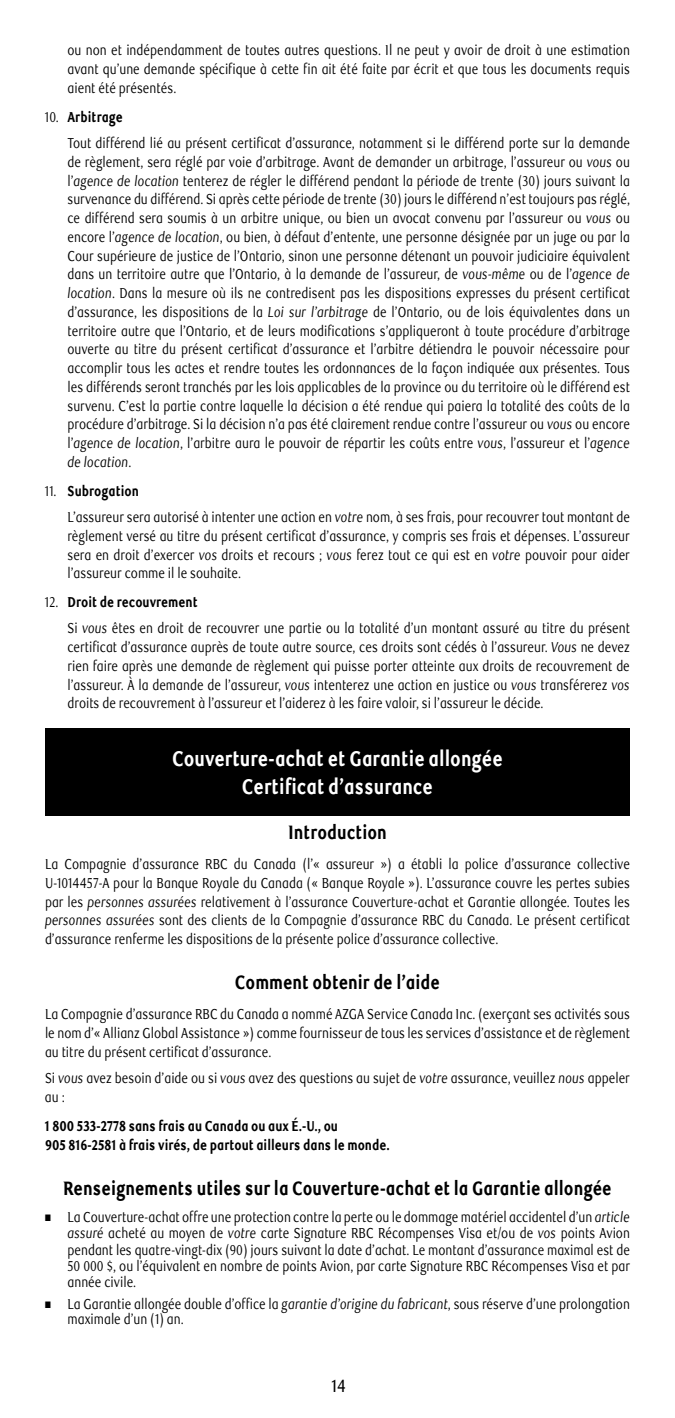
<style>
.page{position:relative;width:675px;height:1418px;background:#fff}
.page>*{position:absolute;margin:0;border:0;box-sizing:border-box;transform-origin:0 0}
.t1{font:800 21.25px/27.5px "RBC Text";color:#fff;text-align:center;scale:.8 1}
.t2{font:800 19.5px "RBC Text";color:#000;scale:.8 1}
.t3{font:500 17.5px "RBC Text";color:#000;scale:.8 1}
.t4{font:14.5px/18.8px "RBC Text";color:#000;text-align:justify;scale:.8 1}
.t5{font:800 14.5px/18.8px "RBC Text";color:#000;scale:.8 1}
.s1{font-weight:800}
.s2{font-style:italic}
</style>
<div class="page">
<div style="left:45px;top:728px;width:585px;height:88px;background:#000"></div>
<p class="t4" style="left:68px;top:41px;width:705px">ou non et indépendamment de toutes autres questions. Il ne peut y avoir de droit à une estimation avant qu’une demande spécifique à cette fin ait été faite par écrit et que tous les documents requis aient été présentés.</p>
<p class="t4" style="left:67px;top:104px;width:705px;line-height:26.5px;text-indent:-22px">10. <span class="s1">Arbitrage<br></span>Tout différend lié au présent certificat d’assurance, notamment si le différend porte sur la demande</p>
<p class="t4" style="left:67px;top:153px;width:705px">de règlement, sera réglé par voie d’arbitrage. Avant de demander un arbitrage, l’assureur ou <span class="s2">vous</span> ou l’<span class="s2">agence de location</span> tenterez de régler le différend pendant la période de trente (30) jours suivant la survenance du différend. Si après cette période de trente (30) jours le différend n’est toujours pas réglé, ce différend sera soumis à un arbitre unique, ou bien un avocat convenu par l’assureur ou <span class="s2">vous</span> ou encore l’<span class="s2">agence de location</span>, ou bien, à défaut d’entente, une personne désignée par un juge ou par la Cour supérieure de justice de l’Ontario, sinon une personne détenant un pouvoir judiciaire équivalent dans un territoire autre que l’Ontario, à la demande de l’assureur, de <span class="s2">vous-même</span> ou de l’<span class="s2">agence de location</span>. Dans la mesure où ils ne contredisent pas les dispositions expresses du présent certificat d’assurance, les dispositions de la <span class="s2">Loi sur l’arbitrage</span> de l’Ontario, ou de lois équivalentes dans un territoire autre que l’Ontario, et de leurs modifications s’appliqueront à toute procédure d’arbitrage ouverte au titre du présent certificat d’assurance et l’arbitre détiendra le pouvoir nécessaire pour accomplir tous les actes et rendre toutes les ordonnances de la façon indiquée aux présentes. Tous les différends seront tranchés par les lois applicables de la province ou du territoire où le différend est survenu. C’est la partie contre laquelle la décision a été rendue qui paiera la totalité des coûts de la procédure d’arbitrage. Si la décision n’a pas été clairement rendue contre l’assureur ou <span class="s2">vous</span> ou encore l’<span class="s2">agence de location</span>, l’arbitre aura le pouvoir de répartir les coûts entre <span class="s2">vous</span>, l’assureur et l’<span class="s2">agence de location</span>.</p>
<p class="t4" style="left:67px;top:477px;width:705px;line-height:26.5px;text-indent:-22px">11. <span class="s1">Subrogation<br></span>L’assureur sera autorisé à intenter une action en <span class="s2">votre</span> nom, à ses frais, pour recouvrer tout montant de</p>
<p class="t4" style="left:67px;top:527px;width:705px">règlement versé au titre du présent certificat d’assurance, y compris ses frais et dépenses. L’assureur sera en droit d’exercer <span class="s2">vos</span> droits et recours ; <span class="s2">vous</span> ferez tout ce qui est en <span class="s2">votre</span> pouvoir pour aider l’assureur comme il le souhaite.</p>
<p class="t4" style="left:67px;top:589px;width:705px;line-height:26.5px;text-indent:-22px">12. <span class="s1">Droit de recouvrement<br></span>Si <span class="s2">vous</span> êtes en droit de recouvrer une partie ou la totalité d’un montant assuré au titre du présent</p>
<p class="t4" style="left:67px;top:638px;width:705px">certificat d’assurance auprès de toute autre source, ces droits sont cédés à l’assureur. <span class="s2">Vous</span> ne devez rien faire après une demande de règlement qui puisse porter atteinte aux droits de recouvrement de l’assureur. À la demande de l’assureur, <span class="s2">vous</span> intenterez une action en justice ou <span class="s2">vous</span> transférerez <span class="s2">vos </span>droits de recouvrement à l’assureur et l’aiderez à les faire valoir, si l’assureur le décide.</p>
<h1 class="t1" style="left:172px;top:746px;width:415px">Couverture-achat et Garantie allongée<br>Certificat d’assurance</h1>
<h2 class="t2" style="left:288px;top:820px;width:125px">Introduction</h2>
<p class="t4" style="left:45px;top:855px;width:733px">La Compagnie d’assurance RBC du Canada (l’« assureur ») a établi la police d’assurance collective U-1014457-A pour la Banque Royale du Canada (« Banque Royale »). L’assurance couvre les pertes subies par les <span class="s2">personnes assurées</span> relativement à l’assurance Couverture-achat et Garantie allongée. Toutes les <span class="s2">personnes assurées</span> sont des clients de la Compagnie d’assurance RBC du Canada. Le présent certificat d’assurance renferme les dispositions de la présente police d’assurance collective.</p>
<h2 class="t2" style="left:235px;top:970px;width:258px">Comment obtenir de l’aide</h2>
<p class="t4" style="left:45px;top:1005px;width:733px">La Compagnie d’assurance RBC du Canada a nommé AZGA Service Canada Inc. (exerçant ses activités sous le nom d’« Allianz Global Assistance ») comme fournisseur de tous les services d’assistance et de règlement au titre du présent certificat d’assurance.</p>
<p class="t4" style="left:45px;top:1069px;width:733px">Si <span class="s2">vous</span> avez besoin d’aide ou si <span class="s2">vous</span> avez des questions au sujet de <span class="s2">votre</span> assurance, veuillez <span class="s2">nous</span> appeler au :</p>
<p class="t5" style="left:45px;top:1116px;width:433px">1 800 533-2778 sans frais au Canada ou aux É.-U., ou<br>905 816‑2581 à frais virés, de partout ailleurs dans le monde.</p>
<h2 class="t2" style="left:63px;top:1176px;width:687px">Renseignements utiles sur la Couverture-achat et la Garantie allongée</h2>
<p class="t4" style="left:68px;top:1209px;width:705px;line-height:16.2px;text-indent:-23px">■ La Couverture-achat offre une protection contre la perte ou le dommage matériel accidentel d’un <span class="s2">article assuré</span> acheté au moyen de <span class="s2">votre</span> carte Signature RBC Récompenses Visa et/ou de <span class="s2">vos</span> points Avion pendant les quatre-vingt-dix (90) jours suivant la date d’achat. Le montant d’assurance maximal est de 50 000 $, ou l’équivalent en nombre de points Avion, par carte Signature RBC Récompenses Visa et par année civile.</p>
<p class="t4" style="left:68px;top:1297px;width:705px;line-height:14.5px;text-indent:-23px">■ La Garantie allongée double d’office la <span class="s2">garantie d’origine du fabricant</span>, sous réserve d’une prolongation maximale d’un (1) an.</p>
<p class="t3" style="left:332px;top:1375px;width:19px">14</p>
</div>
